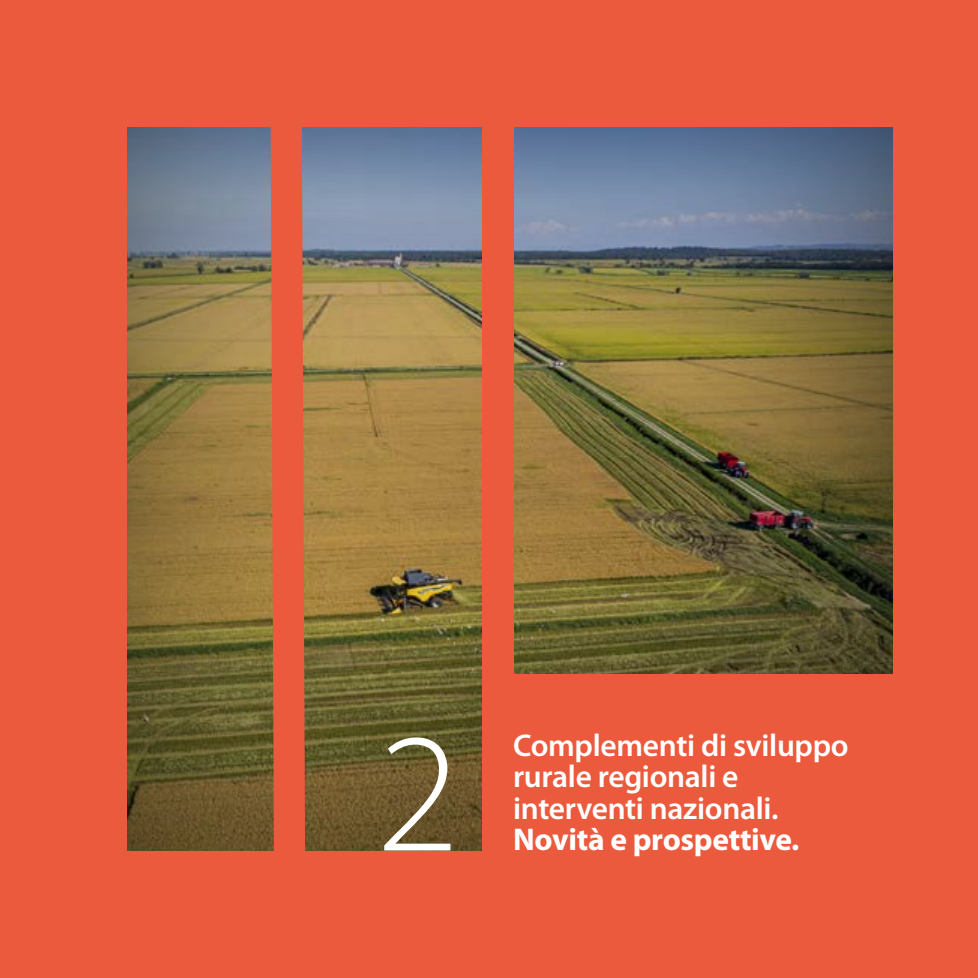
<style>
.page{position:relative;width:978px;height:978px;background:#eb5a3d}
.page>*{position:absolute;margin:0;border:0;box-sizing:border-box;transform-origin:0 0}
.t1{font:300 171px "Myriad Pro";color:#fff}
.t2{font:600 31.5px/31.5px "Myriad Pro";letter-spacing:-.01em;color:#fff}
.t3{font:700 31.5px "Myriad Pro";letter-spacing:-.01em;color:#fff}
</style>
<div class="page">
<div style="left:113px;top:117px;width:793px;height:735px;background:#3b3f30;opacity:.75"></div>
<svg style="left:271px;top:117px;width:34px;height:735px"></svg>
<div style="left:482px;top:107px;width:31px;height:765px;background:#eb5a3d"></div>
<div style="left:497px;top:674px;width:407px;height:200px;background:#eb5a3d"></div>
<h1 class="t1" style="left:376px;top:699px;width:85px">2</h1>
<p class="t2" style="left:513px;top:730px;width:337px">Complementi di sviluppo rurale regionali e interventi nazionali.</p>
<p class="t3" style="left:513px;top:822px;width:288px">Novità e prospettive.</p>
</div>
